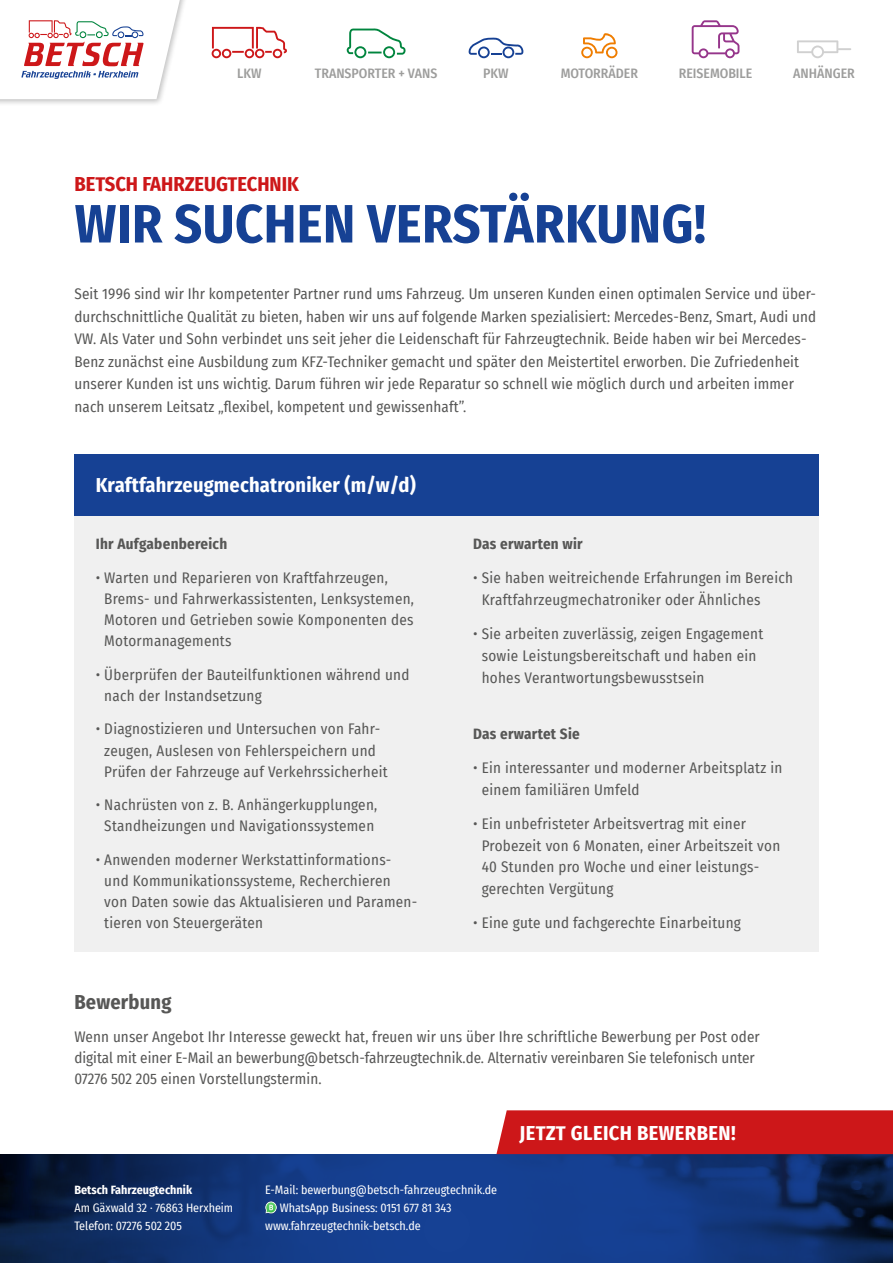
<style>
.page{position:relative;width:893px;height:1263px;background:#fff}
.page>*{position:absolute;margin:0;border:0;box-sizing:border-box;transform-origin:0 0}
.t1{font:700 54px "Fira Sans Condensed";letter-spacing:.01em;color:#164194}
.t2{font:700 20.25px "Fira Sans Condensed";letter-spacing:.01em;color:#fff}
.t3{font:700 20.25px "Fira Sans Condensed";color:#cd1719}
.t4{font:700 20.25px "Fira Sans Condensed";letter-spacing:.01em;color:#575756}
.t5{font:15px/21px "Fira Sans Condensed";letter-spacing:.01em;color:#575756}
.t6{font:700 15px "Fira Sans Condensed";letter-spacing:.02em;color:#575756}
.t7{font:500 13.65px "Fira Sans Condensed";color:#9d9d9c}
.t8{font:12px/18px "Fira Sans Condensed";color:#fff}
.t9{font:700 12px "Fira Sans Condensed";color:#fff}
</style>
<div class="page">
<svg style="left:0;top:1154px;width:893px;height:109px;background:#113475"></svg>
<div style="left:496px;top:1110px;width:397px;height:44px;background:#cd1719"></div>
<img style="left:265px;top:1201px;width:12px;height:14px">
<div style="left:74px;top:515px;width:745px;height:437px;background:#f0f0f0"></div>
<div style="left:74px;top:454px;width:745px;height:61px;background:#164194"></div>
<div style="left:0;top:0;width:190px;height:107px;background:#000;opacity:.25"></div>
<svg style="left:797px;top:40px;width:54px;height:18px"></svg>
<svg style="left:212px;top:27px;width:75px;height:31px"></svg>
<svg style="left:581px;top:33px;width:36px;height:25px"></svg>
<svg style="left:469px;top:38px;width:54px;height:20px"></svg>
<svg style="left:692px;top:20px;width:47px;height:38px"></svg>
<svg style="left:347px;top:29px;width:59px;height:29px"></svg>
<svg style="left:0;top:0;width:180px;height:99px"></svg>
<p class="t7" style="left:237px;top:63px;width:26px">LKW</p>
<p class="t7" style="left:315px;top:63px;width:124px">TRANSPORTER + VANS</p>
<p class="t7" style="left:483px;top:63px;width:27px">PKW</p>
<p class="t7" style="left:561px;top:63px;width:79px">MOTORRÄDER</p>
<p class="t7" style="left:679px;top:63px;width:75px">REISEMOBILE</p>
<p class="t7" style="left:793px;top:63px;width:63px">ANHÄNGER</p>
<h2 class="t3" style="left:74px;top:167px;width:226px">BETSCH FAHRZEUGTECHNIK</h2>
<h1 class="t1" style="left:75px;top:178px;width:633px">WIR SUCHEN VERSTÄRKUNG!</h1>
<p class="t5" style="left:74px;top:282px;width:743px;line-height:22.5px">Seit 1996 sind wir Ihr kompetenter Partner rund ums Fahrzeug. Um unseren Kunden einen optimalen Service und über&shy;durchschnittliche Qualität zu bieten, haben wir uns auf folgende Marken spezialisiert: Mercedes-Benz, Smart, Audi und VW. Als Vater und Sohn verbindet uns seit jeher die Leidenschaft für Fahrzeugtechnik. Beide haben wir bei Mercedes-Benz zunächst eine Ausbildung zum KFZ-Techniker gemacht und später den Meistertitel erworben. Die Zufriedenheit unserer Kunden ist uns wichtig. Darum führen wir jede Reparatur so schnell wie möglich durch und arbeiten immer nach unserem Leitsatz „flexibel, kompetent und gewissenhaft”.</p>
<h2 class="t2" style="left:96px;top:468px;width:322px">Kraftfahrzeugmechatroniker (m/w/d)</h2>
<p class="t6" style="left:96px;top:531px;width:133px">Ihr Aufgabenbereich</p>
<p class="t5" style="left:104px;top:566px;width:311px;text-indent:-9px">• Warten und Reparieren von Kraftfahrzeugen, Brems- und Fahrwerkassistenten, Lenksystemen, Motoren und Getrieben sowie Komponenten des Motormanagements</p>
<p class="t5" style="left:104px;top:663px;width:307px;text-indent:-9px">• Überprüfen der Bauteilfunktionen während und nach der Instandsetzung</p>
<p class="t5" style="left:96px;top:718px;width:294px;text-align:center">• Diagnostizieren und Untersuchen von Fahr&shy;zeugen, Auslesen von Fehlerspeichern und<br>Prüfen der Fahrzeuge auf Verkehrssicherheit</p>
<p class="t5" style="left:96px;top:794px;width:283px;text-align:center">• Nachrüsten von z. B. Anhängerkupplungen,<br>Standheizungen und Navigationssystemen</p>
<p class="t5" style="left:104px;top:849px;width:314px;text-indent:-9px">• Anwenden moderner Werkstattinformations&shy;und Kommunikationssysteme, Recherchieren von Daten sowie das Aktualisieren und Paramen&shy;tieren von Steuergeräten</p>
<p class="t6" style="left:473px;top:531px;width:111px">Das erwarten wir</p>
<p class="t5" style="left:482px;top:567px;width:313px;line-height:21.6px;text-indent:-9px">• Sie haben weitreichende Erfahrungen im Bereich<br>Kraftfahrzeugmechatroniker oder Ähnliches</p>
<p class="t5" style="left:482px;top:623px;width:283px;line-height:21.6px;text-indent:-9px">• Sie arbeiten zuverlässig, zeigen Engagement sowie Leistungsbereitschaft und haben ein hohes Verantwortungsbewusstsein</p>
<p class="t6" style="left:473px;top:721px;width:108px">Das erwartet Sie</p>
<p class="t5" style="left:482px;top:756px;width:302px;line-height:21.6px;text-indent:-9px">• Ein interessanter und moderner Arbeitsplatz in einem familiären Umfeld</p>
<p class="t5" style="left:482px;top:813px;width:300px;line-height:21.6px;text-indent:-9px">• Ein unbefristeter Arbeitsvertrag mit einer Probezeit von 6 Monaten, einer Arbeitszeit von 40 Stunden pro Woche und einer leistungs&shy;gerechten Vergütung</p>
<p class="t5" style="left:473px;top:912px;width:269px">• Eine gute und fachgerechte Einarbeitung</p>
<h2 class="t4" style="left:74px;top:985px;width:98px">Bewerbung</h2>
<p class="t5" style="left:74px;top:1026px;width:687px">Wenn unser Angebot Ihr Interesse geweckt hat, freuen wir uns über Ihre schriftliche Bewerbung per Post oder digital mit einer E-Mail an bewerbung@betsch-fahrzeugtechnik.de. Alternativ vereinbaren Sie telefonisch unter<br>07276 502 205 einen Vorstellungstermin.</p>
<p class="t9" style="left:74px;top:1180px;width:119px">Betsch Fahrzeugtechnik</p>
<p class="t8" style="left:74px;top:1199px;width:160px">Am Gäxwald 32 · 76863 Herxheim<br>Telefon: 07276 502 205</p>
<p class="t8" style="left:265px;top:1181px;width:234px">E-Mail: bewerbung@betsch-fahrzeugtechnik.de</p>
<p class="t8" style="left:280px;top:1199px;width:173px">WhatsApp Business: 0151 677 81 343</p>
<p class="t8" style="left:265px;top:1217px;width:157px">www.fahrzeugtechnik-betsch.de</p>
<h2 class="t2" style="left:519px;top:1116px;width:218px">JETZT GLEICH BEWERBEN!</h2>
</div>
